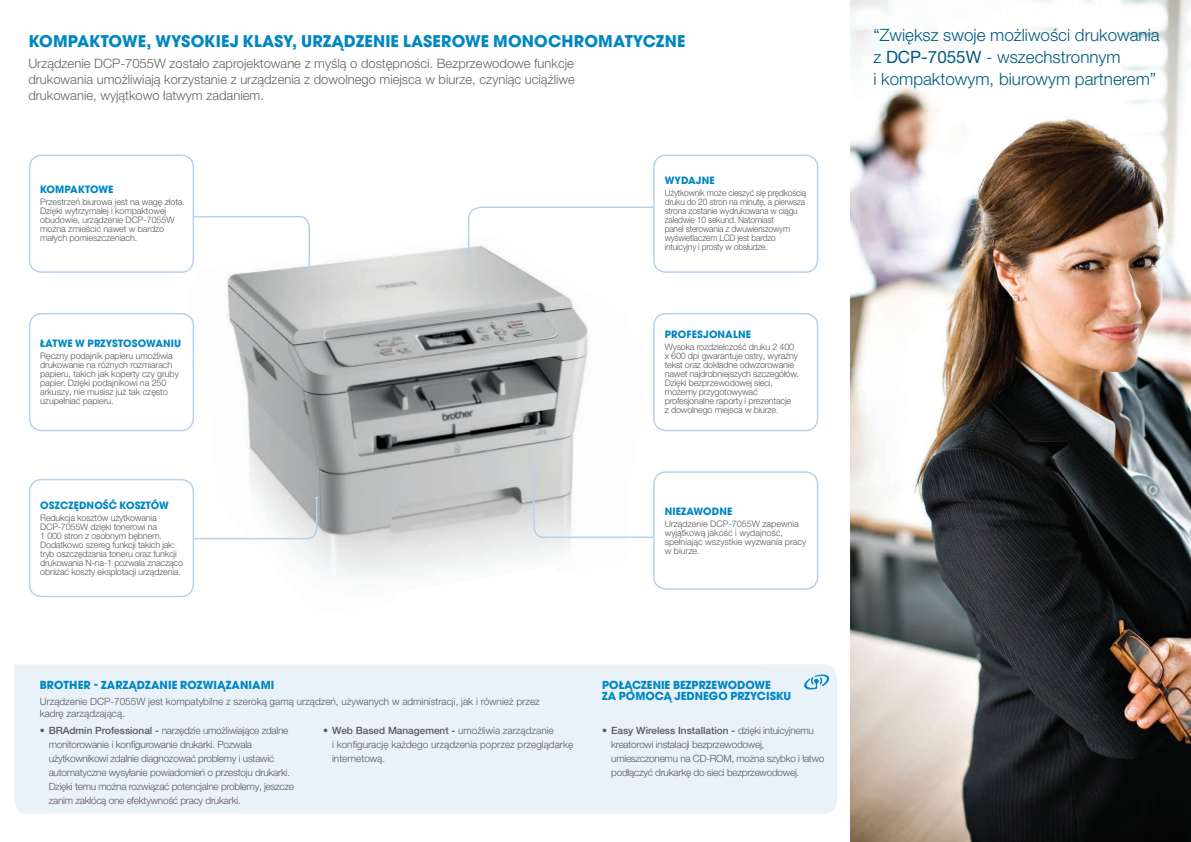
<style>
.page{position:relative;width:1191px;height:842px;background:#fff}
.page>*{position:absolute;margin:0;border:0;box-sizing:border-box;transform-origin:0 0}
.t1{font:300 17px/22px "Helvetica Neue LT Pro";color:#015b81}
.t2{font:16px "Avant Garde Gothic Bd ITC";letter-spacing:.01em;color:#0087c2}
.t3{font:300 13px/16px "Helvetica Neue LT Pro";color:#636366;text-align:justify}
.t4{font:11px "Avant Garde Gothic Bd ITC";color:#0087c2}
.t5{font:300 10px/14px "Helvetica Neue LT Pro";letter-spacing:-.025em;color:#57585a}
.t6{font:300 10px/14px "Helvetica Neue LT Pro";color:#57585a}
.t7{font:10px "Avant Garde Gothic Bd ITC";letter-spacing:.01em;color:#0087c2}
.t8{font:300 9px/9px "Helvetica Neue LT Pro";letter-spacing:-.02em;color:#57585a}
.t9{font:300 9px/9px "Helvetica Neue LT Pro";letter-spacing:-.02em;color:#57585a;scale:.94 1}
.t10{font:300 9px/9px "Helvetica Neue LT Pro";color:#57585a}
.s1{font-weight:500}
.s2{font-weight:400}
</style>
<div class="page">
<img style="left:188px;top:247px;width:400px;height:349px">
<img style="left:851px;top:0;width:340px;height:842px">
<svg style="left:192px;top:216px;width:119px;height:56px"></svg>
<svg style="left:194px;top:497px;width:124px;height:43px"></svg>
<svg style="left:532px;top:463px;width:121px;height:76px"></svg>
<svg style="left:467px;top:206px;width:186px;height:48px"></svg>
<div style="left:29px;top:154px;width:165px;height:119px;border:2px solid #b8d1ec;border-radius:12px"></div>
<div style="left:653px;top:154px;width:165px;height:119px;border:2px solid #b8d1ec;border-radius:12px"></div>
<div style="left:653px;top:313px;width:165px;height:118px;border:2px solid #b8d1ec;border-radius:12px"></div>
<div style="left:653px;top:471px;width:165px;height:119px;border:2px solid #b8d1ec;border-radius:12px"></div>
<div style="left:29px;top:313px;width:165px;height:118px;border:2px solid #b8d1ec;border-radius:12px"></div>
<div style="left:29px;top:479px;width:165px;height:118px;border:2px solid #b8d1ec;border-radius:12px"></div>
<div style="left:14px;top:664px;width:823px;height:150px;background:#e9f1f9"></div>
<svg style="left:803px;top:673px;width:27px;height:17px"></svg>
<p class="t2" style="left:29px;top:30px;width:658px">KOMPAKTOWE, WYSOKIEJ KLASY, URZĄDZENIE LASEROWE MONOCHROMATYCZNE</p>
<p class="t3" style="left:28px;top:55px;width:548px">Urządzenie DCP-7055W zostało zaprojektowane z myślą o dostępności. Bezprzewodowe funkcje drukowania umożliwiają korzystanie z urządzenia z dowolnego miejsca w biurze, czyniąc uciążliwe drukowanie, wyjątkowo łatwym zadaniem.</p>
<p class="t7" style="left:40px;top:183px;width:75px">KOMPAKTOWE</p>
<p class="t8" style="left:40px;top:197px;width:146px">Przestrzeń biurowa jest na wagę złota.<br>Dzięki wytrzymałej i kompaktowej obudowie, urządzenie DCP-7055W można zmieścić nawet w bardzo małych pomieszczeniach.</p>
<p class="t7" style="left:40px;top:337px;width:142px">ŁATWE W PRZYSTOSOWANIU</p>
<p class="t8" style="left:40px;top:351px;width:140px">Ręczny podajnik papieru umożliwia drukowanie na różnych rozmiarach papieru, takich jak koperty czy gruby papier. Dzięki podajnikowi na 250 arkuszy, nie musisz już tak często uzupełniać papieru.</p>
<p class="t7" style="left:40px;top:498px;width:130px">OSZCZĘDNOŚĆ KOSZTÓW</p>
<p class="t8" style="left:40px;top:513px;width:144px">Redukcja kosztów użytkowania DCP-7055W dzięki tonerowi na<br>1 000 stron z osobnym bębnem.<br>Dodatkowo szereg funkcji takich jak: tryb oszczędzania toneru oraz funkcji drukowania N-na-1 pozwala znacząco obniżać koszty eksplotacji urządzenia.</p>
<p class="t7" style="left:665px;top:174px;width:51px">WYDAJNE</p>
<p class="t9" style="left:664px;top:188px;width:152px">Użytkownik może cieszyć się prędkością druku do 20 stron na minutę, a pierwsza strona zostanie wydrukowana w ciągu zaledwie 10 sekund. Natomiast<br>panel sterowania z dwuwierszowym wyświetlaczem LCD jest bardzo intuicyjny i prosty w obsłudze.</p>
<p class="t7" style="left:665px;top:328px;width:88px">PROFESJONALNE</p>
<p class="t8" style="left:664px;top:342px;width:136px">Wysoka rozdzielczość druku 2 400 x 600 dpi gwarantuje ostry, wyraźny tekst oraz dokładne odwzorowanie nawet najdrobniejszych szczegółów.<br>Dzięki bezprzewodowej sieci, możemy przygotowywać profesjonalne raporty i prezentacje<br>z dowolnego miejsca w biurze.</p>
<p class="t7" style="left:665px;top:504px;width:69px">NIEZAWODNE</p>
<p class="t10" style="left:664px;top:519px;width:143px">Urządzenie DCP-7055W zapewnia wyjątkową jakość i wydajność, spełniając wszystkie wyzwania pracy w biurze.</p>
<p class="t4" style="left:40px;top:677px;width:236px">BROTHER - ZARZĄDZANIE ROZWIĄZANIAMI</p>
<p class="t4" style="left:602px;top:677px;width:170px">POŁĄCZENIE BEZPRZEWODOWE</p>
<p class="t4" style="left:602px;top:689px;width:190px">ZA POMOCĄ JEDNEGO PRZYCISKU</p>
<p class="t5" style="left:49px;top:723px;width:247px;text-indent:-9px">• <span class="s1">BRAdmin Professional -</span> narzędzie umożliwiające zdalne monitorowanie i konfigurowanie drukarki. Pozwala użytkownikowi zdalnie diagnozować problemy i ustawić automatyczne wysyłanie powiadomień o przestoju drukarki.<br>Dzięki temu można rozwiązać potencjalne problemy, jeszcze zanim zakłócą one efektywność pracy drukarki.</p>
<p class="t6" style="left:332px;top:723px;width:243px;text-indent:-9px">• <span class="s1">Web Based Management -</span> umożliwia zarządzanie<br>i konfigurację każdego urządzenia poprzez przeglądarkę internetową.</p>
<p class="t5" style="left:611px;top:723px;width:215px;text-indent:-9px">• <span class="s1">Easy Wireless Installation -</span> dzięki intuicyjnemu kreatorowi instalacji bezprzewodowej, umieszczonemu na CD-ROM, można szybko i łatwo podłączyć drukarkę do sieci bezprzewodowej.</p>
<p class="t6" style="left:40px;top:695px;width:501px;line-height:12px">Urządzenie DCP-7055W jest kompatybilne z szeroką gamą urządzeń, używanych w administracji, jak i również przez kadrę zarządzającą.</p>
<p class="t1" style="left:873px;top:24px;width:288px">“Zwiększ swoje możliwości drukowania z <span class="s2">DCP-7055W</span> - wszechstronnym<br>i kompaktowym, biurowym partnerem”</p>
</div>
